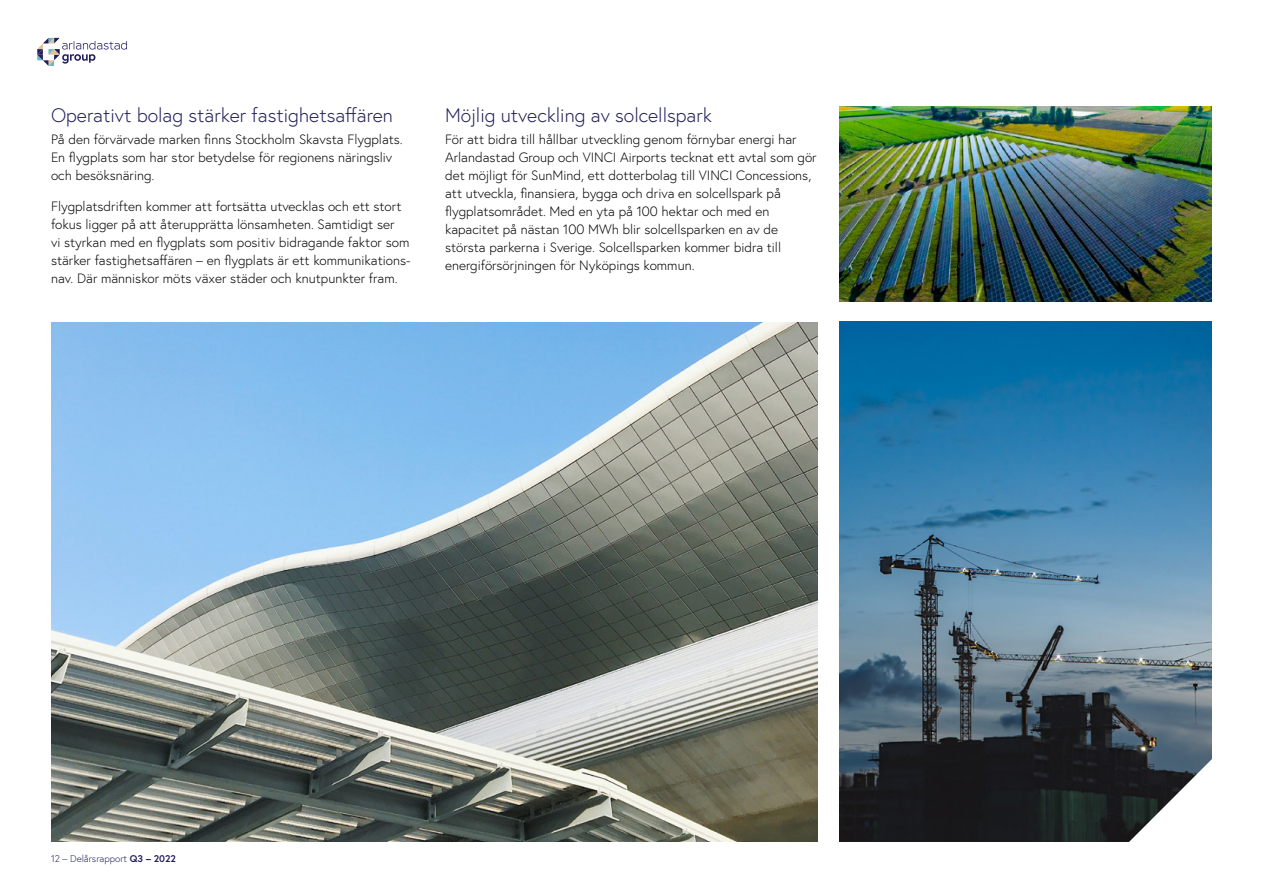
<style>
.page{position:relative;width:1263px;height:893px;background:#fff}
.page>*{position:absolute;margin:0;border:0;box-sizing:border-box;transform-origin:0 0}
.t1{font:300 19.5px "Europa";color:#201e5b}
.t2{font:300 13.5px/18px "Europa";color:#000}
.t3{font:300 9.75px "Europa";color:#201e5b}
.s1{font-weight:700}
</style>
<div class="page">
<img style="left:51px;top:322px;width:766px;height:520px">
<img style="left:839px;top:322px;width:373px;height:520px">
<svg style="left:1128px;top:758px;width:84px;height:84px"></svg>
<img style="left:839px;top:106px;width:373px;height:196px">
<svg style="left:37px;top:38px;width:90px;height:28px"></svg>
<h1 class="t1" style="left:51px;top:103px;width:344px">Operativt bolag stärker fastighetsaffären</h1>
<p class="t2" style="left:51px;top:130px;width:353px">På den förvärvade marken finns Stockholm Skavsta Flygplats.<br>En flygplats som har stor betydelse för regionens näringsliv och besöksnäring.</p>
<p class="t2" style="left:51px;top:197px;width:361px">Flygplatsdriften kommer att fortsätta utvecklas och ett stort fokus ligger på att återupprätta lönsamheten. Samtidigt ser<br>vi styrkan med en flygplats som positiv bidragande faktor som stärker fastighetsaffären – en flygplats är ett kommunikations&shy;nav. Där människor möts växer städer och knutpunkter fram.</p>
<h1 class="t1" style="left:445px;top:103px;width:268px">Möjlig utveckling av solcellspark</h1>
<p class="t2" style="left:445px;top:130px;width:373px">För att bidra till hållbar utveckling genom förnybar energi har Arlandastad Group och VINCI Airports tecknat ett avtal som gör det möjligt för SunMind, ett dotterbolag till VINCI Concessions, att utveckla, finansiera, bygga och driva en solcellspark på flygplatsområdet. Med en yta på 100 hektar och med en kapacitet på nästan 100 MWh blir solcellsparken en av de största parkerna i Sverige. Solcellsparken kommer bidra till energiförsörjningen för Nyköpings kommun.</p>
<p class="t3" style="left:51px;top:852px;width:126px">12 – Delårsrapport <span class="s1">Q3 – 2022</span></p>
</div>
